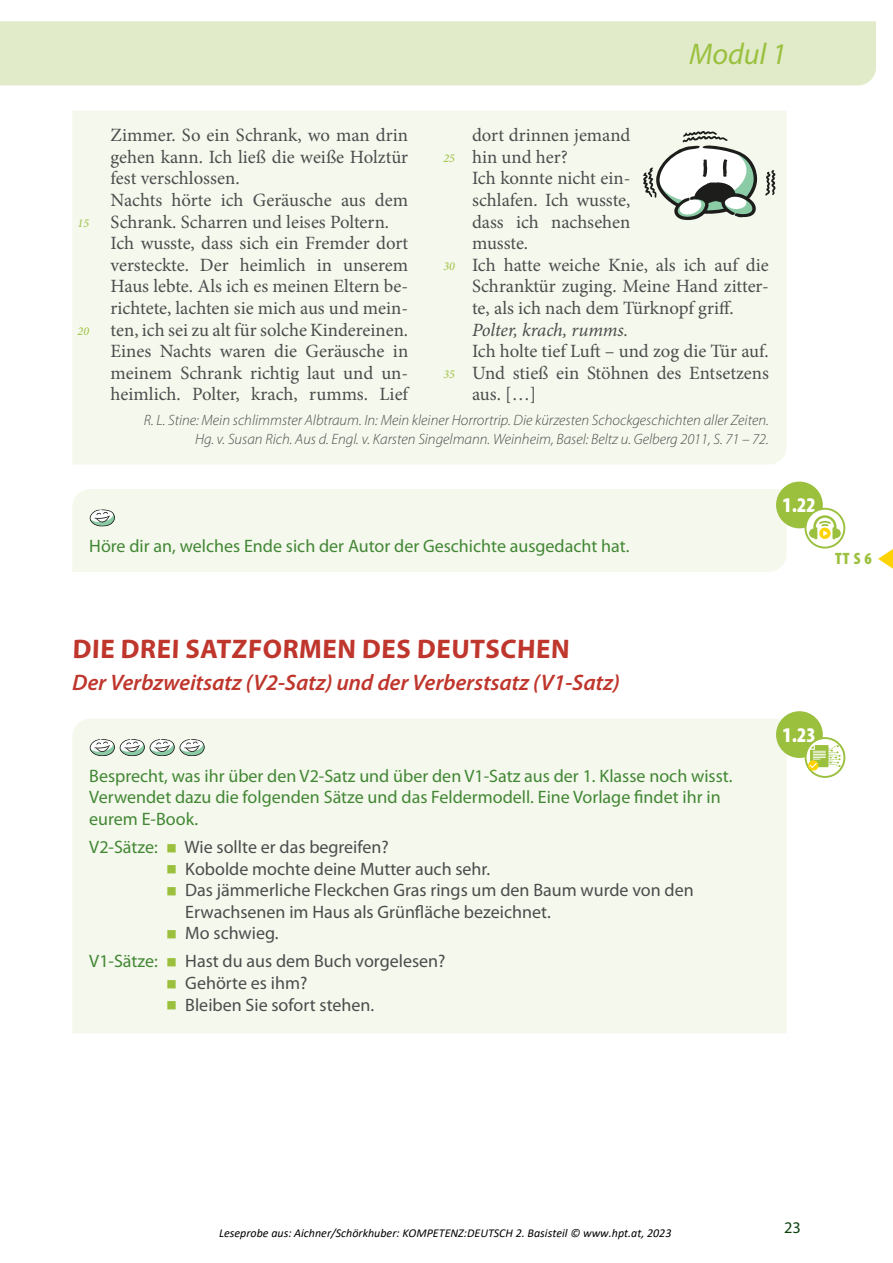
<style>
.page{position:relative;width:893px;height:1263px;background:#fff}
.page>*{position:absolute;margin:0;border:0;box-sizing:border-box;transform-origin:0 0}
.t1{font:italic 30px "Myriad Pro";color:#9ac03e}
.t2{font:700 27px "Myriad Pro";color:#bf362d}
.t3{font:italic 600 22.5px "Myriad Pro";color:#bf362d}
.t4{font:900 condensed 21px "Myriad Pro";color:#fff}
.t5{font:18.75px/21.6px "Minion Pro";color:#4b4c4d}
.t6{font:italic 18.75px "Minion Pro";letter-spacing:-.01em;color:#4b4c4d}
.t7{font:18px/21.6px "Myriad Pro";color:#4b4c4d}
.t8{font:18px/21.6px "Myriad Pro";color:#428735}
.t9{font:900 condensed 16.5px "Myriad Pro";color:#9ac03e}
.t10{font:16.35px "Myriad Pro";color:#0b410d}
.t11{font:italic 300 15px/18.6px "Myriad Pro";color:#4b4c4d;text-align:right}
.t12{font:italic 12px "Calibri";color:#000}
.t13{font:italic 12px "Minion Pro";color:#9ac03e}
.s1{color:#428735}
.s2{color:#9ac03e}
</style>
<div class="page">
<div style="left:0;top:21px;width:876px;height:64px;background:#e1ebca"></div>
<div style="left:72px;top:111px;width:715px;height:354px;background:#f5f8ec"></div>
<div style="left:72px;top:489px;width:715px;height:83px;background:#f5f8ec"></div>
<svg style="left:89px;top:509px;width:26px;height:18px"></svg>
<div style="left:776px;top:482px;width:47px;height:46px;background:#9ac03e;border-radius:50%"></div>
<svg style="left:805px;top:509px;width:39px;height:39px"></svg>
<div style="left:804px;top:508px;width:41px;height:40px;border:2px solid #9ac03e;border-radius:50%"></div>
<svg style="left:809px;top:515px;width:32px;height:24px"></svg>
<svg style="left:878px;top:549px;width:15px;height:20px"></svg>
<div style="left:72px;top:719px;width:715px;height:314px;background:#f5f8ec"></div>
<svg style="left:89px;top:739px;width:116px;height:17px"></svg>
<div style="left:776px;top:711px;width:47px;height:47px;background:#9ac03e;border-radius:50%"></div>
<svg style="left:806px;top:738px;width:38px;height:39px"></svg>
<div style="left:805px;top:737px;width:40px;height:41px;border:2px solid #9ac03e;border-radius:50%"></div>
<svg style="left:808px;top:745px;width:32px;height:25px"></svg>
<svg style="left:765px;top:170px;width:10px;height:26px"></svg>
<svg style="left:643px;top:131px;width:114px;height:89px"></svg>
<h1 class="t1" style="left:689px;top:38px;width:99px">Modul 1</h1>
<p class="t13" style="left:78px;top:215px;width:13px">15</p>
<p class="t13" style="left:78px;top:323px;width:13px">20</p>
<p class="t5" style="left:111px;top:124px;width:299px">Zimmer. So ein Schrank, wo man drin gehen kann. Ich ließ die weiße Holztür fest verschlossen.<br>Nachts hörte ich Geräusche aus dem Schrank. Scharren und leises Poltern.<br>Ich wusste, dass sich ein Fremder dort versteckte. Der heimlich in unserem Haus lebte. Als ich es meinen Eltern be&shy;richtete, lachten sie mich aus und mein&shy;ten, ich sei zu alt für solche Kindereinen.<br>Eines Nachts waren die Geräusche in meinem Schrank richtig laut und un&shy;heimlich. Polter, krach, rumms. Lief</p>
<p class="t5" style="left:472px;top:124px;width:298px">dort drinnen jemand<br>hin und her?<br>Ich konnte nicht ein-<br>schlafen. Ich wusste,<br>dass ich nachsehen<br>musste.<br>Ich hatte weiche Knie, als ich auf die<br>Schranktür zuging. Meine Hand zitter&shy;te, als ich nach dem Türknopf griff.</p>
<p class="t13" style="left:443px;top:150px;width:13px">25</p>
<p class="t13" style="left:443px;top:258px;width:13px">30</p>
<p class="t6" style="left:472px;top:317px;width:158px">Polter, krach, rumms.</p>
<p class="t5" style="left:472px;top:340px;width:298px;text-align:justify">Ich holte tief Luft – und zog die Tür auf.<br>Und stieß ein Stöhnen des Entsetzens aus. […]</p>
<p class="t11" style="left:144px;top:411px;width:627px">R. L. Stine: Mein schlimmster Albtraum. In: Mein kleiner Horrortrip. Die kürzesten Schockgeschichten aller Zeiten.<br>Hg. v. Susan Rich. Aus d. Engl. v. Karsten Singelmann. Weinheim, Basel: Beltz u. Gelberg 2011, S. 71 – 72.</p>
<p class="t13" style="left:443px;top:366px;width:13px">35</p>
<p class="t8" style="left:89px;top:536px;width:542px">Höre dir an, welches Ende sich der Autor der Geschichte ausgedacht hat.</p>
<p class="t4" style="left:782px;top:493px;width:35px">1.22</p>
<p class="t9" style="left:835px;top:550px;width:38px">TT S 6</p>
<h2 class="t2" style="left:73px;top:634px;width:500px">DIE DREI SATZFORMEN DES DEUTSCHEN</h2>
<p class="t3" style="left:72px;top:670px;width:549px">Der Verbzweitsatz (V2-Satz) und der Verberstsatz (V1-Satz)</p>
<p class="t8" style="left:89px;top:765px;width:645px">Besprecht, was ihr über den V2-Satz und über den V1-Satz aus der 1. Klasse noch wisst.<br>Verwendet dazu die folgenden Sätze und das Feldermodell. Eine Vorlage findet ihr in eurem E-Book.</p>
<p class="t7" style="left:89px;top:836px;width:301px"><span class="s1">V2-Sätze:</span> <span class="s2">■</span> Wie sollte er das begreifen?</p>
<p class="t7" style="left:167px;top:858px;width:324px"><span class="s2">■</span> Kobolde mochte deine Mutter auch sehr.</p>
<p class="t7" style="left:185px;top:880px;width:510px;text-indent:-18px"><span class="s2">■</span> Das jämmerliche Fleckchen Gras rings um den Baum wurde von den<br>Erwachsenen im Haus als Grünfläche bezeichnet.</p>
<p class="t7" style="left:89px;top:920px;width:358px;line-height:28px;text-indent:78px"><span class="s2">■</span> Mo schwieg.<br><span class="s1">V1-Sätze:</span> <span class="s2">■</span> Hast du aus dem Buch vorgelesen?</p>
<p class="t7" style="left:167px;top:972px;width:142px"><span class="s2">■</span> Gehörte es ihm?</p>
<p class="t7" style="left:167px;top:994px;width:208px"><span class="s2">■</span> Bleiben Sie sofort stehen.</p>
<p class="t4" style="left:782px;top:723px;width:35px">1.23</p>
<p class="t12" style="left:219px;top:1225px;width:454px">Leseprobe aus: Aichner/Schörkhuber: KOMPETENZ:DEUTSCH 2. Basisteil © www.hpt.at, 2023</p>
<p class="t10" style="left:784px;top:1219px;width:18px">23</p>
</div>
